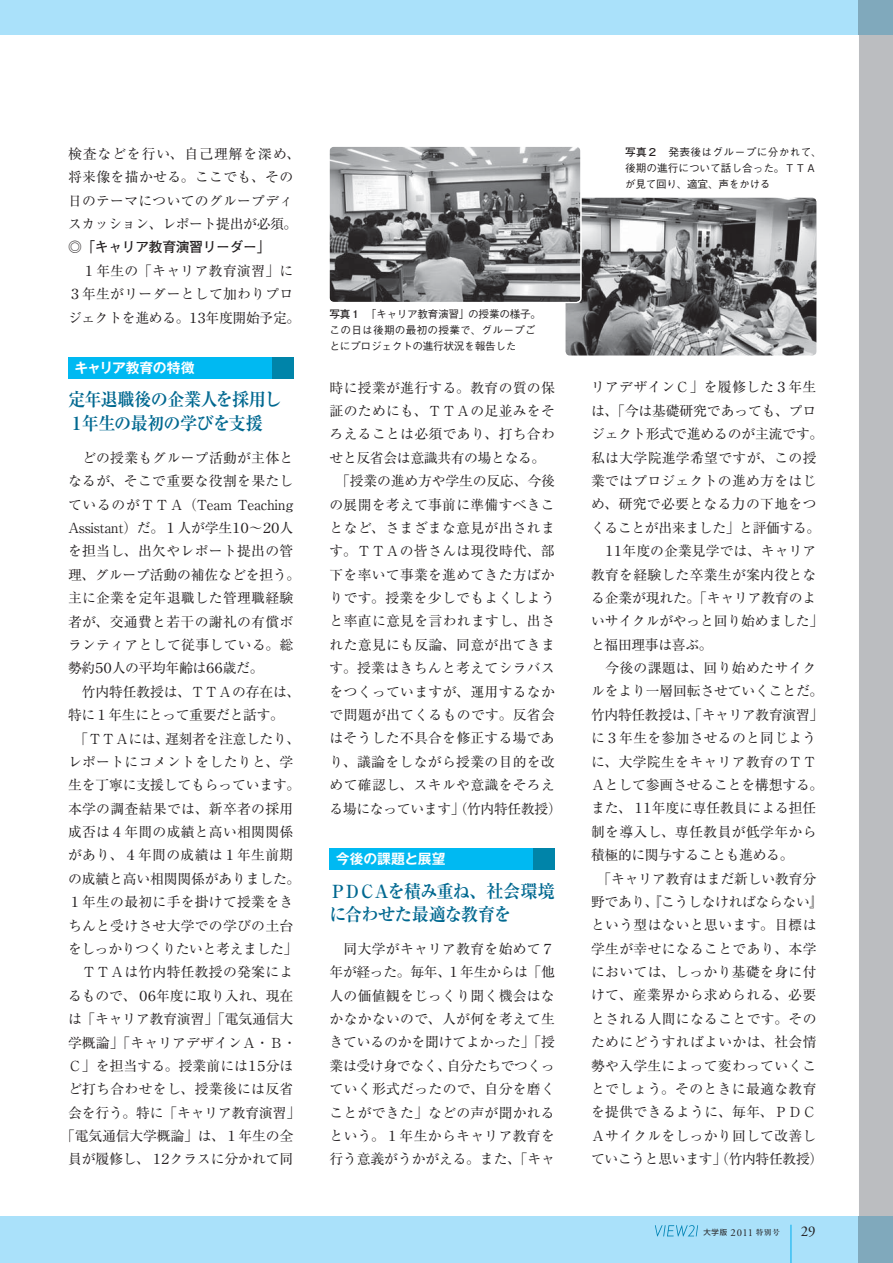
<style>
.page{position:relative;width:893px;height:1263px;background:#fff}
.page>*{position:absolute;margin:0;border:0;box-sizing:border-box;transform-origin:0 0}
.t1{font:18px/23.4px "Ryumin Pro Bold 90 msp RKSJ H";letter-spacing:-.045em;color:#006890;scale:.95 1}
.t2{font:14.85px "Adobe Garamond Pro";color:#231f20}
.t3{font:13.8px/23.4px "Ryumin Pro Regular 90 msp RKSJ H";letter-spacing:.02em;color:#231f20}
.t4{font:13.8px "Ryumin Pro Regular 90 msp RKSJ H";letter-spacing:-.01em;color:#231f20}
.t5{font:13.8px "Ryumin Pro Regular 90 msp RKSJ H";letter-spacing:-.025em;color:#231f20}
.t6{font:13.8px "Ryumin Pro Regular 90 msp RKSJ H";letter-spacing:-.005em;color:#231f20}
.t7{font:13.8px "Gothic MB101 Pro De Bold 90 msp RKSJ H";letter-spacing:-.01em;color:#fff}
.t8{font:13.8px "Futo Go B101 Pro Bold 90 msp RKSJ H";letter-spacing:-.025em;color:#231f20}
.t9{font:10.65px/15.9px "Gothic BBB Pro Medium 90 msp RKSJ H";letter-spacing:-.025em;color:#231f20}
.t10{font:10.65px/15.9px "Gothic BBB Pro Medium 90 msp RKSJ H";color:#231f20}
.t11{font:10.65px "Adobe Garamond Pro";color:#231f20}
.s1{font-family:"Futo Go B101 Pro Bold 90 msp RKSJ H"}
.s2{font-family:"Shin Go Pro Regular 90 msp RKSJ H";font-size:7.5px}
.s3{font-family:"Ryumin Pro Medium 90 msp RKSJ H";font-size:7.5px}
</style>
<div class="page">
<div style="left:0;top:0;width:893px;height:34px;background:#aae1fa"></div>
<div style="left:0;top:1216px;width:893px;height:47px;background:#aae1fa"></div>
<div style="left:859px;top:34px;width:34px;height:1182px;background:#bbbdc0"></div>
<div style="left:859px;top:0;width:34px;height:34px;background:#80a9bc"></div>
<div style="left:859px;top:1216px;width:34px;height:47px;background:#80a9bc"></div>
<hr style="left:791px;top:1225px;width:1px;height:38px;background:#00aeef">
<svg style="left:655px;top:1225px;width:43px;height:11px"></svg>
<img style="left:566px;top:198px;width:250px;height:157px;border-radius:4px">
<img style="left:330px;top:147px;width:250px;height:155px;border-radius:4px">
<div style="left:328px;top:145px;width:254px;height:158px;border:1px solid #fff;border-radius:5px"></div>
<div style="left:68px;top:357px;width:204px;height:21px;background:#00b9f2"></div>
<div style="left:272px;top:357px;width:21px;height:21px;background:#0084a9"></div>
<div style="left:330px;top:848px;width:204px;height:22px;background:#00b9f2"></div>
<div style="left:534px;top:848px;width:21px;height:22px;background:#0084a9"></div>
<p class="t3" style="left:68px;top:144px;width:234px">検査などを行い、自己理解を深め、将来像を描かせる。ここでも、その日のテーマについてのグループディスカッション、レポート提出が必須。</p>
<p class="t8" style="left:68px;top:242px;width:204px">◎「キャリア教育演習リーダー」</p>
<p class="t3" style="left:68px;top:261px;width:234px">　１年生の「キャリア教育演習」に<br>３年生がリーダーとして加わりプロジェクトを進める。１３年度開始予定。</p>
<p class="t7" style="left:74px;top:363px;width:122px">キャリア教育の特徴</p>
<h1 class="t1" style="left:68px;top:390px;width:226px">定年退職後の企業人を採用し<br>１年生の最初の学びを支援</h1>
<p class="t3" style="left:68px;top:448px;width:227px">　どの授業もグループ活動が主体と</p>
<p class="t3" style="left:68px;top:471px;width:227px">なるが、そこで重要な役割を果たし</p>
<p class="t5" style="left:68px;top:499px;width:227px">ているのがＴＴＡ（Team Teaching</p>
<p class="t5" style="left:68px;top:523px;width:227px">Assistant）だ。１人が学生１０～２０人</p>
<p class="t3" style="left:68px;top:541px;width:227px">を担当し、出欠やレポート提出の管</p>
<p class="t4" style="left:68px;top:569px;width:234px">理、グループ活動の補佐などを担う。</p>
<p class="t3" style="left:68px;top:588px;width:227px">主に企業を定年退職した管理職経験</p>
<p class="t3" style="left:68px;top:611px;width:227px">者が、交通費と若干の謝礼の有償ボ</p>
<p class="t3" style="left:68px;top:635px;width:227px">ランティアとして従事している。総</p>
<p class="t5" style="left:68px;top:663px;width:197px">勢約５０人の平均年齢は６６歳だ。</p>
<p class="t4" style="left:68px;top:686px;width:234px">　竹内特任教授は、ＴＴＡの存在は、</p>
<p class="t5" style="left:68px;top:710px;width:217px">特に１年生にとって重要だと話す。</p>
<p class="t5" style="left:75px;top:733px;width:227px">「ＴＴＡには、遅刻者を注意したり、</p>
<p class="t3" style="left:68px;top:752px;width:227px">レポートにコメントをしたりと、学</p>
<p class="t4" style="left:68px;top:780px;width:234px">生を丁寧に支援してもらっています。</p>
<p class="t3" style="left:68px;top:799px;width:227px">本学の調査結果では、新卒者の採用</p>
<p class="t3" style="left:68px;top:822px;width:227px">成否は４年間の成績と高い相関関係</p>
<p class="t3" style="left:68px;top:845px;width:227px">があり、４年間の成績は１年生前期</p>
<p class="t4" style="left:68px;top:873px;width:234px">の成績と高い相関関係がありました。</p>
<p class="t3" style="left:68px;top:892px;width:227px">１年生の最初に手を掛けて授業をき</p>
<p class="t3" style="left:68px;top:915px;width:227px">ちんと受けさせ大学での学びの土台</p>
<p class="t5" style="left:68px;top:943px;width:231px">をしっかりつくりたいと考えました」</p>
<p class="t3" style="left:68px;top:962px;width:227px">　ＴＴＡは竹内特任教授の発案によ</p>
<p class="t6" style="left:68px;top:990px;width:227px">るもので、０６年度に取り入れ、現在</p>
<p class="t4" style="left:68px;top:1014px;width:227px">は「キャリア教育演習」「電気通信大</p>
<p class="t3" style="left:68px;top:1032px;width:230px">学概論」「キャリアデザインＡ・Ｂ・</p>
<p class="t3" style="left:68px;top:1056px;width:227px">Ｃ」を担当する。授業前には１５分ほ</p>
<p class="t3" style="left:68px;top:1079px;width:227px">ど打ち合わせをし、授業後には反省</p>
<p class="t4" style="left:68px;top:1107px;width:234px">会を行う。特に「キャリア教育演習」</p>
<p class="t4" style="left:61px;top:1131px;width:234px">「電気通信大学概論」は、１年生の全</p>
<p class="t4" style="left:68px;top:1154px;width:227px">員が履修し、１２クラスに分かれて同</p>
<p class="t9" style="left:330px;top:307px;width:213px"><span class="s1">写真１</span>「キャリア教育演習」の授業の様子。この日は後期の最初の授業で、グループごとにプロジェクトの進行状況を報告した</p>
<p class="t3" style="left:330px;top:378px;width:227px">時に授業が進行する。教育の質の保</p>
<p class="t3" style="left:330px;top:401px;width:227px">証のためにも、ＴＴＡの足並みをそ</p>
<p class="t3" style="left:330px;top:424px;width:227px">ろえることは必須であり、打ち合わ</p>
<p class="t5" style="left:330px;top:452px;width:217px">せと反省会は意識共有の場となる。</p>
<p class="t4" style="left:336px;top:476px;width:220px">「授業の進め方や学生の反応、今後</p>
<p class="t3" style="left:330px;top:494px;width:227px">の展開を考えて事前に準備すべきこ</p>
<p class="t3" style="left:330px;top:518px;width:227px">となど、さまざまな意見が出されま</p>
<p class="t3" style="left:330px;top:541px;width:227px">す。ＴＴＡの皆さんは現役時代、部</p>
<p class="t3" style="left:330px;top:565px;width:227px">下を率いて事業を進めてきた方ばか</p>
<p class="t3" style="left:330px;top:588px;width:227px">りです。授業を少しでもよくしよう</p>
<p class="t3" style="left:330px;top:611px;width:227px">と率直に意見を言われますし、出さ</p>
<p class="t3" style="left:330px;top:635px;width:227px">れた意見にも反論、同意が出てきま</p>
<p class="t3" style="left:330px;top:658px;width:227px">す。授業はきちんと考えてシラバス</p>
<p class="t3" style="left:330px;top:681px;width:227px">をつくっていますが、運用するなか</p>
<p class="t3" style="left:330px;top:705px;width:227px">で問題が出てくるものです。反省会</p>
<p class="t3" style="left:330px;top:728px;width:227px">はそうした不具合を修正する場であ</p>
<p class="t3" style="left:330px;top:752px;width:227px">り、議論をしながら授業の目的を改</p>
<p class="t3" style="left:330px;top:775px;width:227px">めて確認し、スキルや意識をそろえ</p>
<p class="t5" style="left:330px;top:803px;width:234px">る場になっています」（竹内特任教授）</p>
<p class="t7" style="left:336px;top:854px;width:111px">今後の課題と展望</p>
<h1 class="t1" style="left:330px;top:881px;width:239px">ＰＤＣＡを積み重ね、社会環境に合わせた最適な教育を</h1>
<p class="t3" style="left:330px;top:939px;width:227px;text-align:justify">　同大学がキャリア教育を始めて７年が経った。毎年、１年生からは「他人の価値観をじっくり聞く機会はなかなかないので、人が何を考えて生きているのかを聞けてよかった」「授業は受け身でなく、自分たちでつくっていく形式だったので、自分を磨くことができた」などの声が聞かれるという。１年生からキャリア教育を行う意義がうかがえる。また、「キャ</p>
<p class="t10" style="left:625px;top:146px;width:198px"><span class="s1">写真２</span>　発表後はグループに分かれて、後期の進行について話し合った。ＴＴＡが見て回り、適宜、声をかける</p>
<p class="t3" style="left:591px;top:377px;width:227px">リアデザインＣ」を履修した３年生</p>
<p class="t4" style="left:591px;top:405px;width:227px">は、「今は基礎研究であっても、プロ</p>
<p class="t4" style="left:591px;top:429px;width:234px">ジェクト形式で進めるのが主流です。</p>
<p class="t3" style="left:591px;top:448px;width:227px">私は大学院進学希望ですが、この授</p>
<p class="t3" style="left:591px;top:471px;width:227px">業ではプロジェクトの進め方をはじ</p>
<p class="t3" style="left:591px;top:494px;width:227px">め、研究で必要となる力の下地をつ</p>
<p class="t5" style="left:591px;top:522px;width:231px">くることが出来ました」と評価する。</p>
<p class="t3" style="left:591px;top:541px;width:227px">　１１年度の企業見学では、キャリア</p>
<p class="t3" style="left:591px;top:564px;width:227px">教育を経験した卒業生が案内役とな</p>
<p class="t4" style="left:591px;top:592px;width:227px">る企業が現れた。「キャリア教育のよ</p>
<p class="t4" style="left:591px;top:616px;width:234px">いサイクルがやっと回り始めました」</p>
<p class="t5" style="left:591px;top:639px;width:123px">と福田理事は喜ぶ。</p>
<p class="t3" style="left:591px;top:658px;width:227px">　今後の課題は、回り始めたサイク</p>
<p class="t4" style="left:591px;top:686px;width:234px">ルをより一層回転させていくことだ。</p>
<p class="t5" style="left:591px;top:709px;width:234px">竹内特任教授は、「キャリア教育演習」</p>
<p class="t3" style="left:591px;top:728px;width:227px">に３年生を参加させるのと同じよう</p>
<p class="t3" style="left:591px;top:751px;width:227px">に、大学院生をキャリア教育のＴＴ</p>
<p class="t4" style="left:591px;top:780px;width:234px">Ａとして参画させることを構想する。</p>
<p class="t4" style="left:591px;top:803px;width:227px">また、１１年度に専任教員による担任</p>
<p class="t3" style="left:591px;top:822px;width:227px">制を導入し、専任教員が低学年から</p>
<p class="t5" style="left:591px;top:850px;width:204px">積極的に関与することも進める。</p>
<p class="t4" style="left:598px;top:873px;width:220px">「キャリア教育はまだ新しい教育分</p>
<p class="t5" style="left:591px;top:896px;width:234px">野であり、『こうしなければならない』</p>
<p class="t3" style="left:591px;top:915px;width:227px">という型はないと思います。目標は</p>
<p class="t3" style="left:591px;top:939px;width:227px">学生が幸せになることであり、本学</p>
<p class="t3" style="left:591px;top:962px;width:227px">においては、しっかり基礎を身に付</p>
<p class="t3" style="left:591px;top:985px;width:227px">けて、産業界から求められる、必要</p>
<p class="t3" style="left:591px;top:1009px;width:227px">とされる人間になることです。その</p>
<p class="t3" style="left:591px;top:1032px;width:227px">ためにどうすればよいかは、社会情</p>
<p class="t3" style="left:591px;top:1055px;width:227px">勢や入学生によって変わっていくこ</p>
<p class="t3" style="left:591px;top:1079px;width:227px">とでしょう。そのときに最適な教育</p>
<p class="t3" style="left:591px;top:1102px;width:227px">を提供できるように、毎年、ＰＤＣ</p>
<p class="t3" style="left:591px;top:1126px;width:227px">Ａサイクルをしっかり回して改善し</p>
<p class="t5" style="left:591px;top:1154px;width:234px">ていこうと思います」（竹内特任教授）</p>
<p class="t11" style="left:703px;top:1226px;width:78px"><span class="s2">大学版</span> 2011 <span class="s3">特別号</span></p>
<p class="t2" style="left:801px;top:1222px;width:16px">29</p>
</div>
